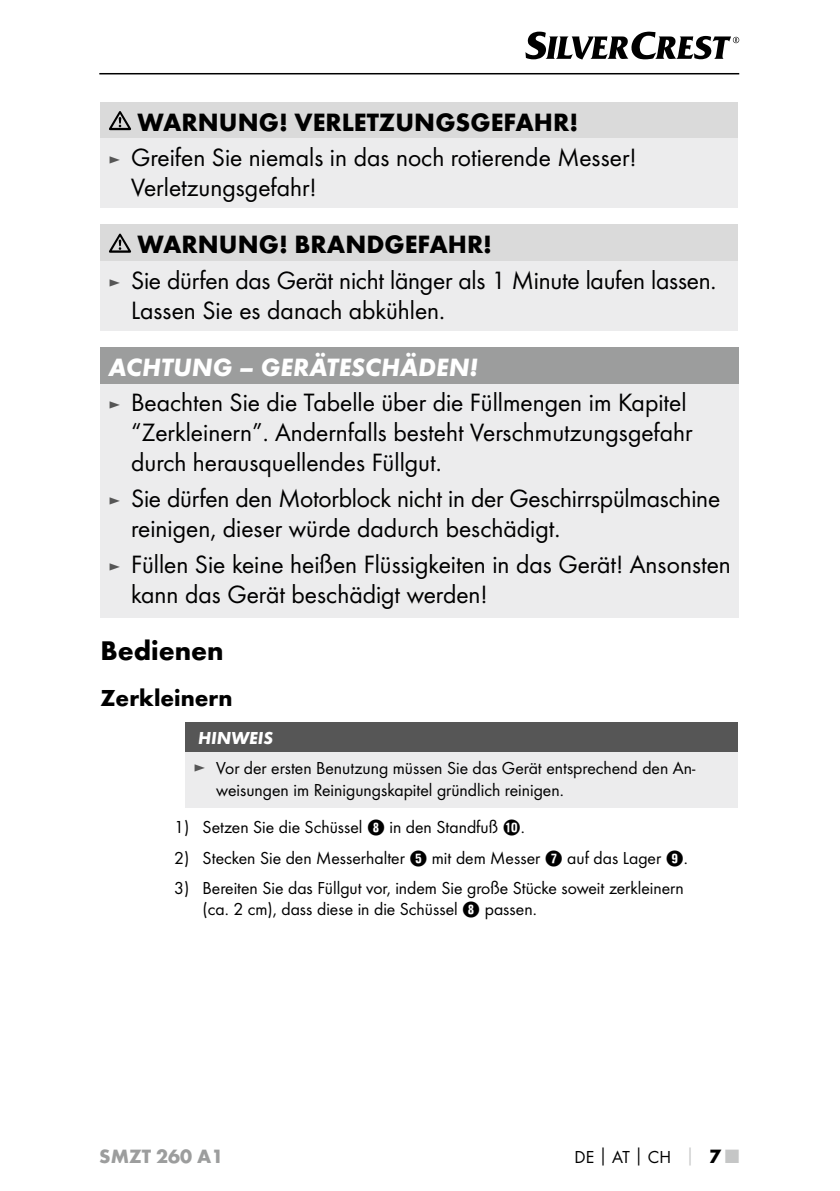
<style>
.page{position:relative;width:840px;height:1191px;background:#fff}
.page>*{position:absolute;margin:0;border:0;box-sizing:border-box;transform-origin:0 0}
.t1{font:700 28px "Futura";color:#000}
.t2{font:26px/30px "Futura Boo";color:#000}
.t3{font:700 26px "Futura";color:#000}
.t4{font:italic 700 26px "Futura";color:#fff}
.t5{font:700 24px "Futura";color:#000}
.t6{font:700 20px "Futura";color:#9c9d9d}
.t7{font:18px/21.6px "Futura Boo";color:#000}
.t8{font:italic 700 18px "Futura";color:#fff}
.s1{font-size:18px;color:#565656}
.s2{color:#565656}
.s3{font-family:"Hako PI Nummern"}
.s4{font-family:"Futura";font-weight:700}
.s5{font-family:"Futura";font-weight:700;color:#c5c6c6}
.s6{font-family:"Futura";font-weight:700;font-size:20px}
.s7{font-family:"Futura";font-weight:700;font-size:20px;color:#c5c6c6}
</style>
<div class="page">
<hr style="left:99px;top:73px;width:639px;height:1px;background:#000">
<svg style="left:525px;top:32px;width:213px;height:28px"></svg>
<div style="left:100px;top:102px;width:637px;height:37px;background:#dadada"></div>
<div style="left:100px;top:139px;width:637px;height:69px;background:#ececed"></div>
<svg style="left:109px;top:111px;width:22px;height:19px"></svg>
<div style="left:100px;top:225px;width:637px;height:36px;background:#dadada"></div>
<div style="left:100px;top:261px;width:637px;height:70px;background:#ececed"></div>
<svg style="left:109px;top:234px;width:22px;height:19px"></svg>
<div style="left:100px;top:347px;width:638px;height:37px;background:#9c9d9d"></div>
<div style="left:100px;top:384px;width:638px;height:233px;background:#ececed"></div>
<div style="left:185px;top:722px;width:552px;height:30px;background:#565656"></div>
<div style="left:185px;top:752px;width:552px;height:56px;background:#ececed"></div>
<p class="t3" style="left:137px;top:106px;width:442px">WARNUNG! VERLETZUNGSGEFAHR!</p>
<p class="t2" style="left:131px;top:142px;width:507px;text-indent:-23px"><span class="s1">►</span> Greifen Sie niemals in das noch rotierende Messer!<br>Verletzungsgefahr!</p>
<p class="t3" style="left:137px;top:228px;width:356px">WARNUNG! BRANDGEFAHR!</p>
<p class="t2" style="left:131px;top:265px;width:583px;text-indent:-23px"><span class="s1">►</span> Sie dürfen das Gerät nicht länger als 1 Minute laufen lassen.<br>Lassen Sie es danach abkühlen.</p>
<p class="t4" style="left:108px;top:351px;width:371px">ACHTUNG – GERÄTESCHÄDEN!</p>
<p class="t2" style="left:131px;top:387px;width:562px;text-indent:-23px"><span class="s1">►</span> Beachten Sie die Tabelle über die Füllmengen im Kapitel “Zerkleinern”. Andernfalls besteht Verschmutzungsgefahr durch herausquellendes Füllgut.</p>
<p class="t2" style="left:131px;top:483px;width:590px;text-indent:-23px"><span class="s1">►</span> Sie dürfen den Motorblock nicht in der Geschirrspülmaschine reinigen, dieser würde dadurch beschädigt.</p>
<p class="t2" style="left:131px;top:549px;width:601px;text-indent:-23px"><span class="s1">►</span> Füllen Sie keine heißen Flüssigkeiten in das Gerät! Ansonsten kann das Gerät beschädigt werden!</p>
<p class="t1" style="left:100px;top:633px;width:125px">Bedienen</p>
<p class="t5" style="left:100px;top:683px;width:133px">Zerkleinern</p>
<p class="t8" style="left:198px;top:727px;width:76px">HINWEIS</p>
<p class="t7" style="left:216px;top:757px;width:480px;text-indent:-23px"><span class="s2">►</span> Vor der ersten Benutzung müssen Sie das Gerät entsprechend den An&shy;weisungen im Reinigungskapitel gründlich reinigen.</p>
<p class="t7" style="left:174px;top:816px;width:349px">1) Setzen Sie die Schüssel <span class="s3">8</span> in den Standfuß <span class="s3">0</span>.</p>
<p class="t7" style="left:174px;top:846px;width:512px">2) Stecken Sie den Messerhalter <span class="s3">5</span> mit dem Messer <span class="s3">7</span> auf das Lager <span class="s3">9</span>.</p>
<p class="t7" style="left:202px;top:876px;width:482px;text-indent:-28px">3) Bereiten Sie das Füllgut vor, indem Sie große Stücke soweit zerkleinern (ca. 2 cm), dass diese in die Schüssel <span class="s3">8</span> passen.</p>
<p class="t6" style="left:99px;top:1143px;width:125px">SMZT 260 A1</p>
<p class="t7" style="left:574px;top:1145px;width:166px">DE<span class="s4">│</span>AT<span class="s4">│</span>CH <span class="s5">│</span> <span class="s6">7</span> <span class="s7">■</span></p>
</div>
